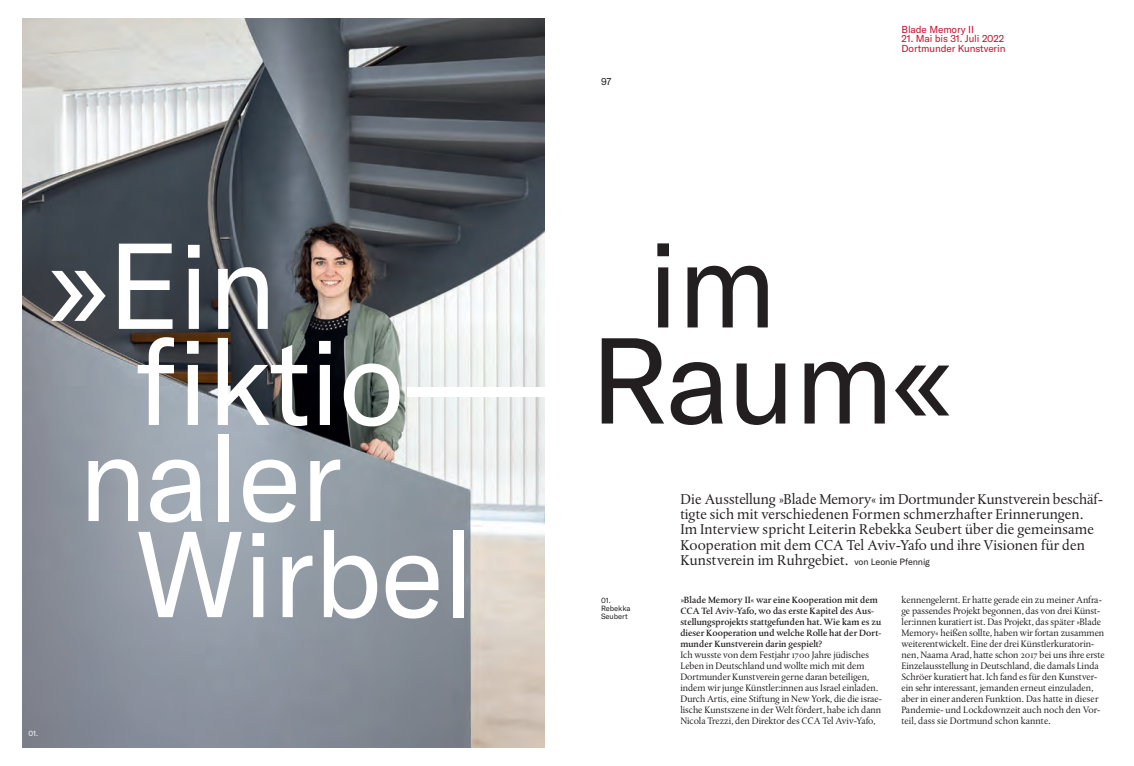
<style>
.page{position:relative;width:1134px;height:766px;background:#fff}
.page>*{position:absolute;margin:0;border:0;box-sizing:border-box;transform-origin:0 0}
.t1{font:120px "GT America";letter-spacing:-.02em;color:#fff}
.t2{font:120px "GT America";color:#231f20}
.t3{font:15px/15px "DTL Albertina ST";color:#231f20}
.t4{font:10px/9.5px "GT America";letter-spacing:-.01em;color:#c3102e}
.t5{font:10px "GT America";color:#231f20}
.t6{font:9.8px/11px "DTL Albertina ST";letter-spacing:-.01em;color:#231f20}
.t7{font:9.4px/11px "DTL Albertina ST Medium";color:#231f20}
.t8{font:7.5px/8px "GT America";color:#231f20}
.t9{font:7.5px "GT America";color:#fff}
.s1{color:#231f20}
.s2{font-family:"GT America";font-size:9px}
</style>
<div class="page">
<img style="left:23px;top:18px;width:521px;height:729px">
<p class="t5" style="left:601px;top:76px;width:12px">97</p>
<p class="t4" style="left:901px;top:24px;width:74px">Blade Memory II</p>
<p class="t4" style="left:901px;top:34px;width:105px">21. Mai bis 31. Juli 2022<br>Dortmunder Kunstverin</p>
<p class="t9" style="left:28px;top:728px;width:11px">01.</p>
<h1 class="t2" style="left:647px;top:214px;width:131px">im</h1>
<h1 class="t1" style="left:49px;top:216px;width:229px">»Ein</h1>
<h1 class="t1" style="left:135px;top:312px;width:818px">fiktio---- <span class="s1">Raum«</span></h1>
<h1 class="t1" style="left:78px;top:408px;width:266px">naler</h1>
<h1 class="t1" style="left:135px;top:504px;width:341px">Wirbel</h1>
<p class="t3" style="left:680px;top:492px;width:424px">Die Ausstellung »Blade Memory« im Dortmunder Kunstverein beschäf&shy;tigte sich mit verschiedenen Formen schmerzhafter Erinnerungen.<br>Im Interview spricht Leiterin Rebekka Seubert über die gemeinsame Kooperation mit dem CCA Tel Aviv-Yafo und ihre Visionen für den Kunstverein im Ruhrgebiet. <span class="s2">von Leonie Pfennig</span></p>
<p class="t6" style="left:901px;top:593px;width:205px">kennengelernt. Er hatte gerade ein zu meiner Anfra&shy;ge passendes Projekt begonnen, das von drei Künst&shy;ler:innen kuratiert ist. Das Projekt, das später »Blade Memory« heißen sollte, haben wir fortan zusammen weiterentwickelt. Eine der drei Künstlerkuratorin&shy;nen, Naama Arad, hatte schon 2017 bei uns ihre erste Einzelausstellung in Deutschland, die damals Linda Schröer kuratiert hat. Ich fand es für den Kunstver&shy;ein sehr interessant, jemanden erneut einzuladen, aber in einer anderen Funktion. Das hatte in dieser Pandemie- und Lockdownzeit auch noch den Vor&shy;teil, dass sie Dortmund schon kannte.</p>
<p class="t7" style="left:680px;top:593px;width:203px">»Blade Memory II« war eine Kooperation mit dem CCA Tel Aviv-Yafo, wo das erste Kapitel des Aus&shy;stellungsprojekts stattgefunden hat. Wie kam es zu dieser Kooperation und welche Rolle hat der Dort&shy;munder Kunstverein darin gespielt?</p>
<p class="t6" style="left:680px;top:648px;width:203px">Ich wusste von dem Festjahr 1700 Jahre jüdisches Leben in Deutschland und wollte mich mit dem Dortmunder Kunstverein gerne daran beteiligen, indem wir junge Künstler:innen aus Israel einladen.<br>Durch Artis, eine Stiftung in New York, die die israe&shy;lische Kunstszene in der Welt fördert, habe ich dann Nicola Trezzi, den Direktor des CCA Tel Aviv-Yafo,</p>
<p class="t8" style="left:601px;top:595px;width:31px">01.<br>Rebekka<br>Seubert</p>
</div>
